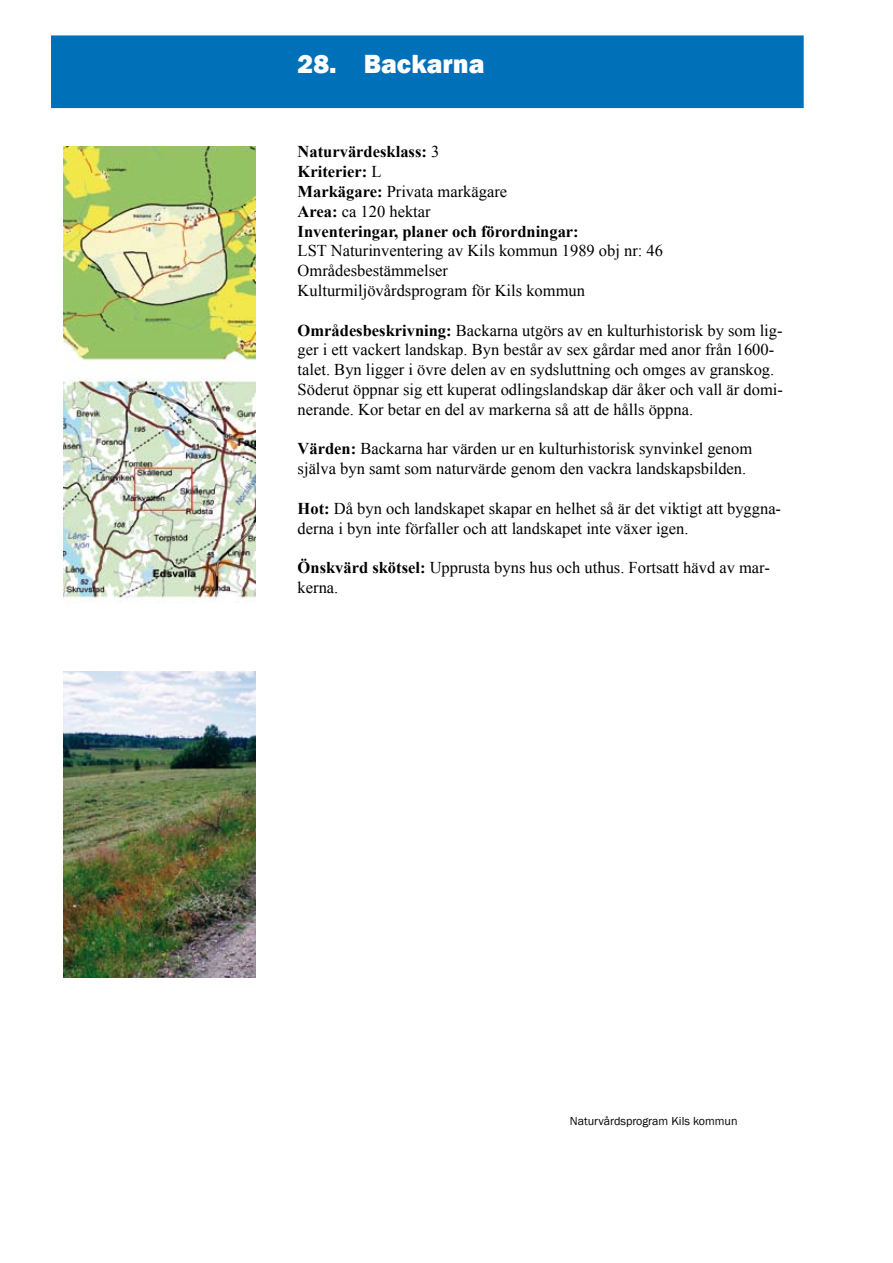
<style>
.page{position:relative;width:893px;height:1263px;background:#fff}
.page>*{position:absolute;margin:0;border:0;box-sizing:border-box;transform-origin:0 0}
.t1{font:800 27px "Franklin Gothic";color:#fff}
.t2{font:16.5px/19.8px "Times New Roman";color:#000}
.t3{font:700 16.5px/19.8px "Times New Roman";color:#000}
.t4{font:12px "Franklin Gothic";color:#000}
.s1{font-weight:400}
.s2{font-weight:700}
</style>
<div class="page">
<div style="left:51px;top:35px;width:753px;height:73px;background:#0070b8;border:2px solid #0070b8"></div>
<img style="left:64px;top:146px;width:191px;height:457px">
<img style="left:64px;top:672px;width:191px;height:305px">
<h1 class="t1" style="left:298px;top:46px;width:188px">28. Backarna</h1>
<p class="t3" style="left:298px;top:142px;width:283px">Naturvärdesklass: <span class="s1">3<br></span>Kriterier: <span class="s1">L<br></span>Markägare: <span class="s1">Privata markägare<br></span>Area: <span class="s1">ca 120 hektar<br></span>Inventeringar, planer och förordningar:</p>
<p class="t2" style="left:298px;top:241px;width:367px">LST Naturinventering av Kils kommun 1989 obj nr: 46<br>Områdesbestämmelser<br>Kulturmiljövårdsprogram för Kils kommun</p>
<p class="t2" style="left:298px;top:320px;width:487px"><span class="s2">Områdesbeskrivning:</span> Backarna utgörs av en kulturhistorisk by som lig&shy;ger i ett vackert landskap. Byn består av sex gårdar med anor från 1600- talet. Byn ligger i övre delen av en sydsluttning och omges av granskog.<br>Söderut öppnar sig ett kuperat odlingslandskap där åker och vall är domi&shy;nerande. Kor betar en del av markerna så att de hålls öppna.</p>
<p class="t2" style="left:298px;top:439px;width:456px"><span class="s2">Värden:</span> Backarna har värden ur en kulturhistorisk synvinkel genom själva byn samt som naturvärde genom den vackra landskapsbilden.</p>
<p class="t2" style="left:298px;top:498px;width:485px"><span class="s2">Hot:</span> Då byn och landskapet skapar en helhet så är det viktigt att byggna&shy;derna i byn inte förfaller och att landskapet inte växer igen.</p>
<p class="t2" style="left:298px;top:558px;width:474px"><span class="s2">Önskvärd skötsel:</span> Upprusta byns hus och uthus. Fortsatt hävd av mar&shy;kerna.</p>
<p class="t4" style="left:570px;top:1114px;width:169px">Naturvårdsprogram Kils kommun</p>
</div>
